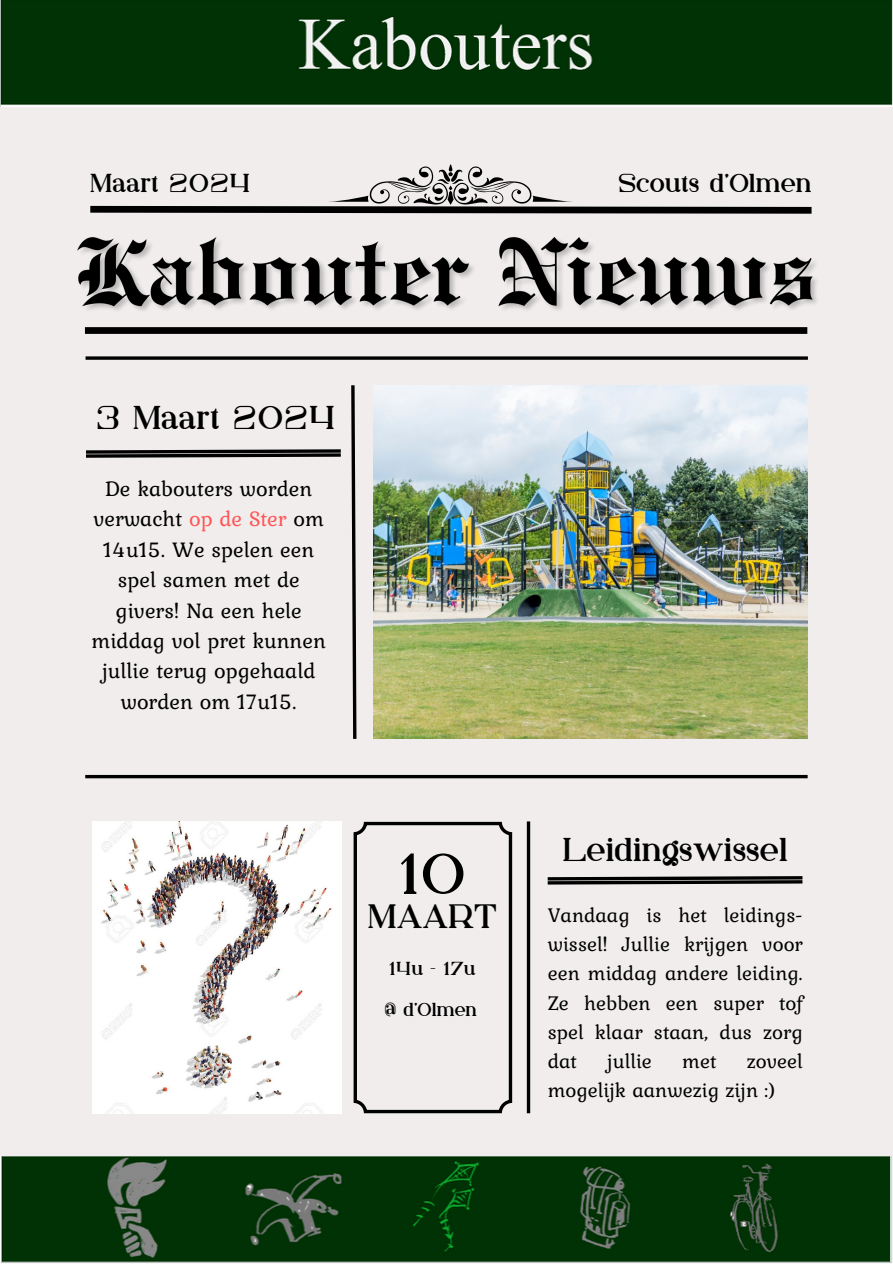
<style>
.page{position:relative;width:893px;height:1264px;background:#fff}
.page>*{position:absolute;margin:0;border:0;box-sizing:border-box;transform-origin:0 0}
.t1{font:57.75px "Kuchek";color:#000}
.t2{font:33.75px "Kuchek";letter-spacing:.005em;color:#000}
.t3{font:33px "Kuchek";letter-spacing:.005em;color:#000}
.t4{font:25.95px "Kuchek";letter-spacing:.005em;color:#000}
.t5{font:22.2px/30.3px "Kurale";color:#000;text-align:center}
.t6{font:20.85px/29.2px "Kurale";color:#000;text-align:justify}
.t7{font:18.75px "Kuchek";letter-spacing:.005em;color:#000}
.s1{color:#ff5757}
</style>
<div class="page">
<div style="left:0;top:0;width:892px;height:1263px;background:#f1eded"></div>
<div style="left:85px;top:327px;width:722px;height:7px;background:#000"></div>
<svg style="left:85px;top:356px;width:722px;height:4px;background:#252424"></svg>
<hr style="left:85px;top:775px;width:722px;height:3px;background:#000">
<svg style="left:90px;top:164px;width:722px;height:50px"></svg>
<svg style="left:353px;top:821px;width:159px;height:292px"></svg>
<hr style="left:527px;top:821px;width:3px;height:292px;background:#000">
<svg style="left:86px;top:385px;width:271px;height:354px"></svg>
<svg style="left:547px;top:876px;width:256px;height:9px;background:#3c3b3b"></svg>
<img style="left:373px;top:385px;width:434px;height:354px">
<img style="left:93px;top:821px;width:248px;height:292px">
<img style="left:0;top:0;width:892px;height:107px">
<img style="left:0;top:1156px;width:892px;height:107px">
<img style="left:77px;top:237px;width:740px;height:74px">
<p class="t4" style="left:90px;top:172px;width:162px">Maart 2024</p>
<h2 class="t4" style="left:618px;top:172px;width:194px">Scouts d’Olmen</h2>
<h6 class="t3" style="left:96px;top:404px;width:241px">3 Maart 2024</h6>
<h3 class="t5" style="left:91px;top:473px;width:236px">De kabouters worden verwacht <span class="s1">op de Ster</span> om<br>14u15. We spelen een spel samen met de givers! Na een hele middag vol pret kunnen jullie terug opgehaald worden om 17u15.</h3>
<p class="t1" style="left:398px;top:849px;width:70px">10</p>
<p class="t2" style="left:368px;top:902px;width:130px">MAART</p>
<h6 class="t7" style="left:389px;top:960px;width:88px">14u - 17u</h6>
<p class="t7" style="left:385px;top:1001px;width:94px">@ d’Olmen</p>
<h3 class="t3" style="left:562px;top:835px;width:226px">Leidingswissel</h3>
<p class="t6" style="left:547px;top:899px;width:257px">Vandaag is het leidings&shy;wissel! Jullie krijgen voor een middag andere leiding.<br>Ze hebben een super tof spel klaar staan, dus zorg dat</p>
<p class="t6" style="left:547px;top:1045px;width:257px;text-indent:199px">zoveel mogelijk aanwezig zijn :)</p>
<p class="t6" style="left:607px;top:1045px;width:46px">jullie</p>
<p class="t6" style="left:682px;top:1045px;width:36px">met</p>
</div>
